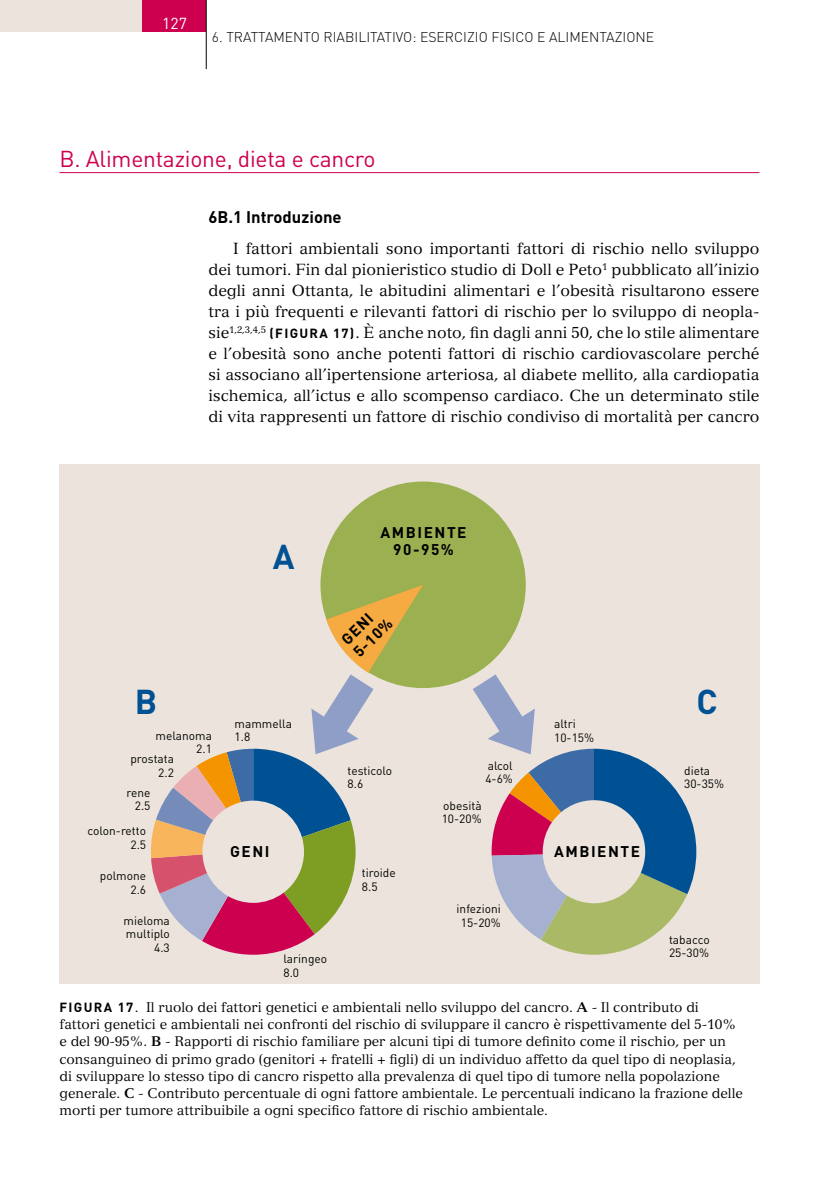
<style>
.page{position:relative;width:819px;height:1191px;background:#fff}
.page>*{position:absolute;margin:0;border:0;box-sizing:border-box;transform-origin:0 0}
.t1{font:700 34.12px "DIN";color:#005193}
.t2{font:22.75px "DIN";letter-spacing:-.01em;color:#cd0050}
.t3{font:700 16.62px "DIN";color:#000}
.t4{font:15.75px/21px "Versailles LT Std";color:#000;text-align:justify}
.t5{font:15.75px "DIN";color:#fff}
.t6{font:700 15.4px/17px "DIN";letter-spacing:.1em;color:#000}
.t7{font:300 14px "DIN";color:#000}
.t8{font:13.65px/17.2px "Versailles LT Std";color:#000}
.t9{font:700 13.12px "DIN";color:#000}
.t10{font:11.9px/13.7px "DIN";color:#000}
.t11{font:9.45px "Versailles LT Std";color:#000}
.s1{font-size:15.75px}
.s2{font-family:"DIN";font-weight:700;font-size:13.12px}
.s3{font-weight:700}
</style>
<div class="page">
<div style="left:0;top:0;width:206px;height:31px;background:#ece4dc"></div>
<div style="left:142px;top:0;width:64px;height:31px;background:#cd0050"></div>
<hr style="left:206px;top:0;width:1px;height:69px;background:#000">
<hr style="left:60px;top:172px;width:699px;height:1px;background:#cd0050">
<div style="left:60px;top:464px;width:700px;height:519px;background:#ece4dc"></div>
<div style="left:320px;top:481px;width:205px;height:207px;background:#9bb050;border-radius:50%"></div>
<svg style="left:151px;top:585px;width:272px;height:369px"></svg>
<svg style="left:472px;top:674px;width:224px;height:280px"></svg>
<p class="t5" style="left:162px;top:13px;width:26px">127</p>
<p class="t7" style="left:212px;top:29px;width:443px">6. TRATTAM ENTO RIAB ILITATIVO: ESERCIZIO FISICO E ALIM ENTAZION E</p>
<h2 class="t2" style="left:60px;top:145px;width:317px">B. Alimentazione, dieta e cancro</h2>
<p class="t3" style="left:208px;top:206px;width:135px">6B.1 INTRODUZIONE</p>
<p class="t4" style="left:208px;top:238px;width:552px;text-indent:25px">I fattori ambientali sono importanti fattori di rischio nello sviluppo dei tumori. Fin dal pionieristico studio di Doll e Peto<sup>1</sup> pubblicato all’inizio degli anni Ottanta, le abitudini alimentari e l’obesità risultarono essere tra i più frequenti e rilevanti fattori di rischio per lo sviluppo di neopla-</p>
<p class="t11" style="left:208px;top:324px;width:85px"><span class="s1">sie</span>1,2,3,4,5 <span class="s2">(FIGUR</span></p>
<p class="t4" style="left:208px;top:322px;width:552px;text-indent:111px"><span class="s2">A 17)</span>. È anche noto, fin dagli anni 50, che lo stile alimentare e l’obesità sono anche potenti fattori di rischio cardiovascolare perché si associano all’ipertensione arteriosa, al diabete mellito, alla cardiopatia ischemica, all’ictus e allo scompenso cardiaco. Che un determinato stile di vita rappresenti un fattore di rischio condiviso di mortalità per cancro</p>
<h1 class="t1" style="left:273px;top:534px;width:23px">A</h1>
<p class="t6" style="left:393px;top:523px;width:62px;text-indent:-13px">AMBIENTE<br>90-95%</p>
<p class="t6" style="left:337px;top:635px;width:49px;rotate:-44deg">GENI<br>5-10%</p>
<h1 class="t1" style="left:135px;top:679px;width:19px">B</h1>
<h1 class="t1" style="left:696px;top:679px;width:18px">C</h1>
<p class="t10" style="left:155px;top:728px;width:58px;text-align:right">melanoma<br>2.1</p>
<p class="t10" style="left:130px;top:751px;width:45px;text-align:right">prostata<br>2.2</p>
<p class="t10" style="left:126px;top:785px;width:25px;text-align:right">rene<br>2.5</p>
<p class="t10" style="left:88px;top:824px;width:60px;text-align:right">colon-retto<br>2.5</p>
<p class="t10" style="left:100px;top:868px;width:48px;text-align:right">polmone<br>2.6</p>
<p class="t10" style="left:124px;top:913px;width:48px;text-align:right">mieloma multiplo<br>4.3</p>
<p class="t10" style="left:234px;top:716px;width:59px">mammella<br>1.8</p>
<p class="t10" style="left:347px;top:763px;width:46px">testicolo<br>8.6</p>
<p class="t10" style="left:485px;top:758px;width:29px">alcol<br>4-6%</p>
<p class="t10" style="left:441px;top:798px;width:41px">obesità<br>10-20%</p>
<p class="t10" style="left:554px;top:716px;width:41px">altri<br>10-15%</p>
<p class="t6" style="left:230px;top:842px;width:21px">GENI</p>
<p class="t6" style="left:554px;top:842px;width:48px">AMBIENTE</p>
<p class="t10" style="left:283px;top:951px;width:45px">laringeo<br>8.0</p>
<p class="t10" style="left:362px;top:866px;width:35px">tiroide<br>8.5</p>
<p class="t10" style="left:456px;top:901px;width:46px;text-align:center">infezioni<br>15-20%</p>
<p class="t10" style="left:684px;top:763px;width:41px">dieta<br>30-35%</p>
<p class="t10" style="left:669px;top:932px;width:42px">tabacco<br>25-30%</p>
<p class="t8" style="left:60px;top:998px;width:684px;text-indent:44px"><span class="s2">A 17</span>. Il ruolo dei fattori genetici e ambientali nello sviluppo del cancro. <span class="s3">A</span> - Il contributo di fattori genetici e ambientali nei confronti del rischio di sviluppare il cancro è rispettivamente del 5-10% e del 90-95%. <span class="s3">B</span> - Rapporti di rischio familiare per alcuni tipi di tumore definito come il rischio, per un consanguineo di primo grado (genitori + fratelli + figli) di un individuo affetto da quel tipo di neoplasia, di sviluppare lo stesso tipo di cancro rispetto alla prevalenza di quel tipo di tumore nella popolazione generale. <span class="s3">C</span> - Contributo percentuale di ogni fattore ambientale. Le percentuali indicano la frazione delle morti per tumore attribuibile a ogni specifico fattore di rischio ambientale.</p>
<p class="t9" style="left:60px;top:998px;width:19px">FIGUR</p>
</div>
